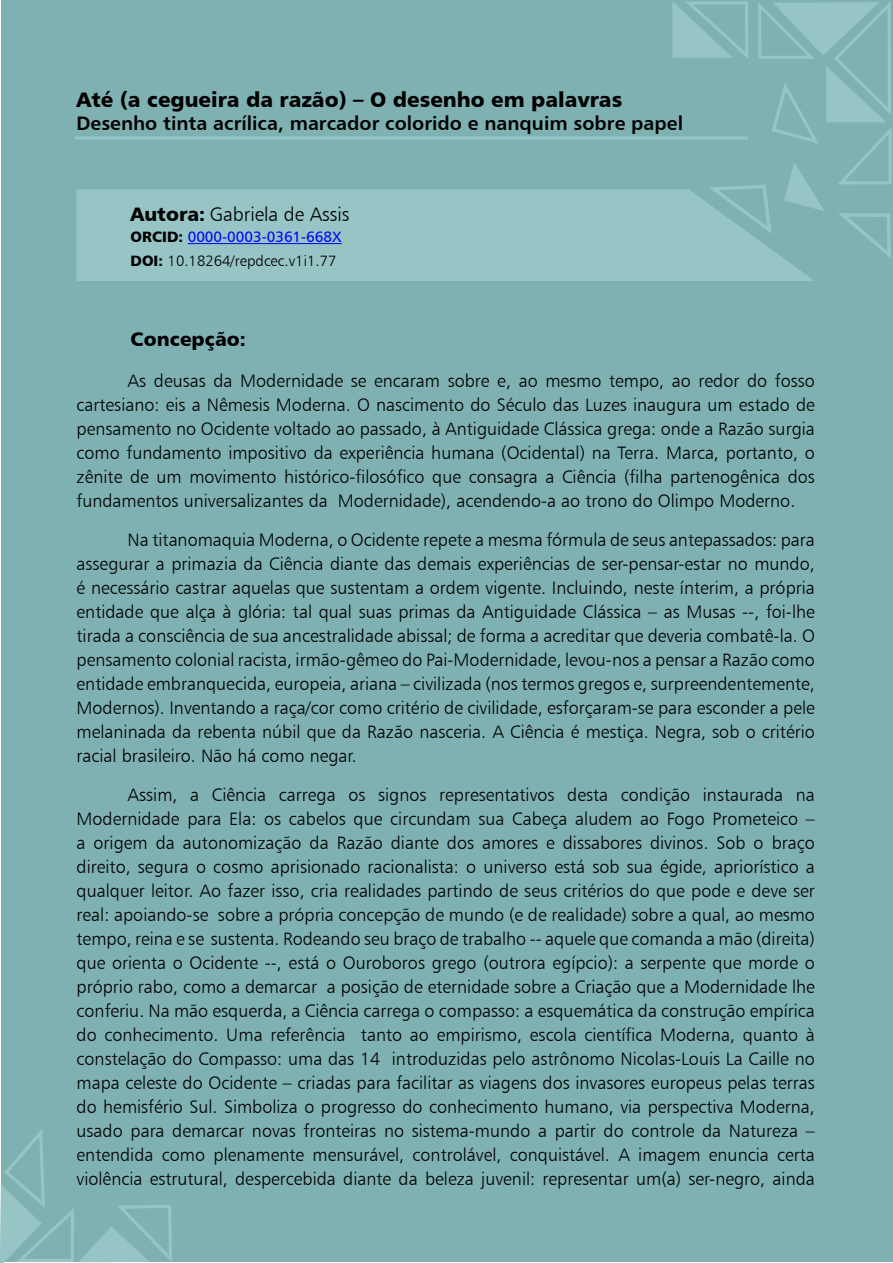
<style>
.page{position:relative;width:893px;height:1263px;background:#fff}
.page>*{position:absolute;margin:0;border:0;box-sizing:border-box;transform-origin:0 0}
.t1{font:21px "Humanist 777 BT Black B";color:#000}
.t2{font:19.5px "Humanist 777 BT Bold B";color:#000}
.t3{font:19.5px "Humanist 777 BT Light B";color:#000}
.t4{font:19.5px "Humanist 777 BT Black B";color:#000}
.t5{font:18px/24px "Humanist 777 BT Light B";color:#000;text-align:justify}
.t6{font:15px "Humanist 777 BT Light B";color:#000}
.t7{font:15px "Humanist 777 BT Roman B";color:#00f}
.s1{font-family:"Humanist 777 BT Black B"}
.s2{font-family:"Humanist 777 BT Black B";color:#000}
</style>
<div class="page">
<div style="left:1px;top:1px;width:891px;height:1261px;background:#7fb1b2"></div>
<svg style="left:0;top:1129px;width:173px;height:134px"></svg>
<div style="left:77px;top:189px;width:737px;height:92px;background:#97c4c4"></div>
<hr style="left:75px;top:136px;width:673px;height:4px;background:#97c4c4">
<hr style="left:188px;top:243px;width:154px;height:1px;background:#00f">
<svg style="left:670px;top:0;width:223px;height:260px"></svg>
<p class="t1" style="left:77px;top:86px;width:547px">Até (a cegueira da razão) – O desenho em palavras</p>
<p class="t2" style="left:77px;top:111px;width:608px">Desenho tinta acrílica, marcador colorido e nanquim sobre papel</p>
<p class="t3" style="left:131px;top:203px;width:220px"><span class="s1">Autora:</span> Gabriela de Assis</p>
<p class="t7" style="left:131px;top:227px;width:212px"><span class="s2">ORCID:</span> 0000-0003-0361-668X</p>
<p class="t6" style="left:131px;top:251px;width:207px"><span class="s1">DOI:</span> 10.18264/repdcec.v1i1.77</p>
<p class="t4" style="left:131px;top:327px;width:117px">Concepção:</p>
<p class="t5" style="left:77px;top:369px;width:740px;text-indent:51px">As deusas da Modernidade se encaram sobre e, ao mesmo tempo, ao redor do fosso cartesiano: eis a Nêmesis Moderna. O nascimento do Século das Luzes inaugura um estado de pensamento no Ocidente voltado ao passado, à Antiguidade Clássica grega: onde a Razão surgia como fundamento impositivo da experiência humana (Ocidental) na Terra. Marca, portanto, o zênite de um movimento histórico-filosófico que consagra a Ciência (filha partenogênica dos fundamentos universalizantes da Modernidade), acendendo-a ao trono do Olimpo Moderno.</p>
<p class="t5" style="left:77px;top:528px;width:740px;text-indent:51px">Na titanomaquia Moderna, o Ocidente repete a mesma fórmula de seus antepassados: para assegurar a primazia da Ciência diante das demais experiências de ser-pensar-estar no mundo, é necessário castrar aquelas que sustentam a ordem vigente. Incluindo, neste ínterim, a própria entidade que alça à glória: tal qual suas primas da Antiguidade Clássica – as Musas --, foi-lhe tirada a consciência de sua ancestralidade abissal; de forma a acreditar que deveria combatê-la. O pensamento colonial racista, irmão-gêmeo do Pai-Modernidade, levou-nos a pensar a Razão como entidade embranquecida, europeia, ariana – civilizada (nos termos gregos e, surpreendentemente, Modernos). Inventando a raça/cor como critério de civilidade, esforçaram-se para esconder a pele melaninada da rebenta núbil que da Razão nasceria. A Ciência é mestiça. Negra, sob o critério racial brasileiro. Não há como negar.</p>
<p class="t5" style="left:77px;top:783px;width:740px;text-indent:51px">Assim, a Ciência carrega os signos representativos desta condição instaurada na Modernidade para Ela: os cabelos que circundam sua Cabeça aludem ao Fogo Prometeico – a origem da autonomização da Razão diante dos amores e dissabores divinos. Sob o braço direito, segura o cosmo aprisionado racionalista: o universo está sob sua égide, apriorístico a qualquer leitor. Ao fazer isso, cria realidades partindo de seus critérios do que pode e deve ser real: apoiando-se sobre a própria concepção de mundo (e de realidade) sobre a qual, ao mesmo tempo, reina e se sustenta. Rodeando seu braço de trabalho -- aquele que comanda a mão (direita) que orienta o Ocidente --, está o Ouroboros grego (outrora egípcio): a serpente que morde o próprio rabo, como a demarcar a posição de eternidade sobre a Criação que a Modernidade lhe conferiu. Na mão esquerda, a Ciência carrega o compasso: a esquemática da construção empírica do conhecimento. Uma referência tanto ao empirismo, escola científica Moderna, quanto à constelação do Compasso: uma das 14 introduzidas pelo astrônomo Nicolas-Louis La Caille no mapa celeste do Ocidente – criadas para facilitar as viagens dos invasores europeus pelas terras do hemisfério Sul. Simboliza o progresso do conhecimento humano, via perspectiva Moderna, usado para demarcar novas fronteiras no sistema-mundo a partir do controle da Natureza – entendida como plenamente mensurável, controlável, conquistável. A imagem enuncia certa violência estrutural, despercebida diante da beleza juvenil: representar um(a) ser-negro, ainda</p>
</div>
